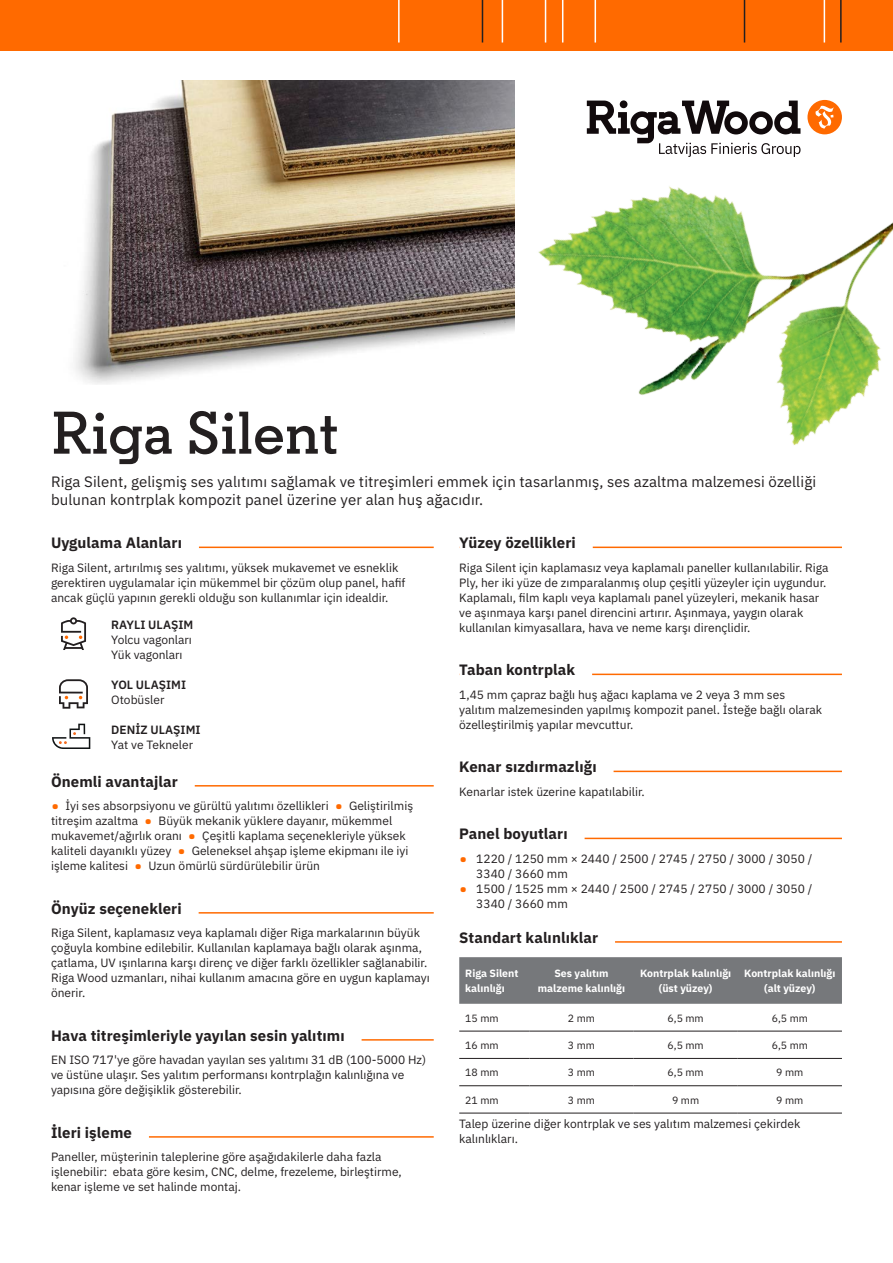
<style>
.page{position:relative;width:893px;height:1263px;background:#fff}
.page>*{position:absolute;margin:0;border:0;box-sizing:border-box;transform-origin:0 0}
.Nosaukums{font:600 60px "Regular Slab";letter-spacing:.005em;color:#231f20}
.Sadaļa{font:700 15px "IBM Plex Sans";letter-spacing:.005em;color:#231f20}
.ievadteksts{font:15px/18px "IBM Plex Sans";letter-spacing:.005em;color:#231f20}
.pamatteksts__6{font:12px/15px "IBM Plex Sans";color:#231f20}
.pamatteksts__3{font:12px/15px "IBM Plex Sans";color:#231f20}
.tabula{font:12px "IBM Plex Sans";letter-spacing:-.005em;color:#231f20}
.Virsraksts_tabulā{font:600 12px "IBM Plex Sans";color:#231f20}
.pamatteksts__6-2{font:700 10.5px/15px "IBM Plex Sans";color:#fff;text-align:center}
.pamatteksts__6-3{font:10.5px "IBM Plex Sans";color:#231f20}
.s1{font-size:21px;color:#ff6a00}
</style>
<div class="page">
<div style="left:0;top:0;width:893px;height:51px;background:#ff6a00"></div>
<hr style="left:398px;top:0;width:2px;height:43px;background:#fff">
<img style="left:475px;top:0;width:418px;height:549px">
<hr style="left:51px;top:547px;width:383px;height:1px;background:#ff6a00">
<div style="left:51px;top:544px;width:148px;height:7px;background:#fff"></div>
<hr style="left:51px;top:785px;width:383px;height:1px;background:#ff6a00">
<div style="left:51px;top:782px;width:144px;height:8px;background:#fff"></div>
<hr style="left:51px;top:912px;width:383px;height:1px;background:#ff6a00">
<div style="left:51px;top:909px;width:148px;height:8px;background:#fff"></div>
<hr style="left:51px;top:1039px;width:383px;height:1px;background:#ff6a00">
<div style="left:51px;top:1036px;width:311px;height:8px;background:#fff"></div>
<hr style="left:51px;top:1136px;width:383px;height:2px;background:#ff6a00">
<div style="left:51px;top:1133px;width:98px;height:8px;background:#fff"></div>
<hr style="left:459px;top:547px;width:383px;height:1px;background:#ff6a00">
<div style="left:459px;top:544px;width:134px;height:7px;background:#fff"></div>
<hr style="left:459px;top:674px;width:383px;height:1px;background:#ff6a00">
<div style="left:459px;top:671px;width:133px;height:7px;background:#fff"></div>
<hr style="left:459px;top:771px;width:383px;height:1px;background:#ff6a00">
<div style="left:459px;top:768px;width:155px;height:7px;background:#fff"></div>
<hr style="left:459px;top:838px;width:383px;height:1px;background:#ff6a00">
<div style="left:459px;top:835px;width:126px;height:7px;background:#fff"></div>
<hr style="left:459px;top:941px;width:383px;height:2px;background:#ff6a00">
<div style="left:459px;top:938px;width:156px;height:8px;background:#fff"></div>
<div style="left:459px;top:957px;width:383px;height:47px;background:#76787b"></div>
<hr style="left:459px;top:1031px;width:70px;height:1px;background:#231f20">
<hr style="left:529px;top:1031px;width:105px;height:1px;background:#231f20">
<hr style="left:634px;top:1031px;width:104px;height:1px;background:#231f20">
<hr style="left:738px;top:1031px;width:104px;height:1px;background:#231f20">
<hr style="left:459px;top:1058px;width:70px;height:1px;background:#231f20">
<hr style="left:529px;top:1058px;width:105px;height:1px;background:#231f20">
<hr style="left:634px;top:1058px;width:104px;height:1px;background:#231f20">
<hr style="left:738px;top:1058px;width:104px;height:1px;background:#231f20">
<hr style="left:459px;top:1085px;width:70px;height:1px;background:#231f20">
<hr style="left:529px;top:1085px;width:105px;height:1px;background:#231f20">
<hr style="left:634px;top:1085px;width:104px;height:1px;background:#231f20">
<hr style="left:738px;top:1085px;width:104px;height:1px;background:#231f20">
<hr style="left:459px;top:1113px;width:70px;height:1px;background:#231f20">
<hr style="left:529px;top:1113px;width:105px;height:1px;background:#231f20">
<hr style="left:634px;top:1113px;width:104px;height:1px;background:#231f20">
<hr style="left:738px;top:1113px;width:104px;height:1px;background:#231f20">
<svg style="left:61px;top:617px;width:25px;height:33px"></svg>
<svg style="left:59px;top:679px;width:29px;height:30px"></svg>
<svg style="left:52px;top:724px;width:38px;height:25px"></svg>
<img style="left:75px;top:81px;width:439px;height:303px">
<p class="Nosaukums" style="left:51px;top:396px;width:289px">Riga Silent</p>
<p class="ievadteksts" style="left:51px;top:471px;width:767px">Riga Silent, gelişmiş ses yalıtımı sağlamak ve titreşimleri emmek için tasarlanmış, ses azaltma malzemesi özelliği bulunan kontrplak kompozit panel üzerine yer alan huş ağacıdır.</p>
<p class="Sadaļa" style="left:51px;top:531px;width:132px">Uygulama Alanları</p>
<p class="pamatteksts__3" style="left:51px;top:559px;width:356px">Riga Silent, artırılmış ses yalıtımı, yüksek mukavemet ve esneklik gerektiren uygulamalar için mükemmel bir çözüm olup panel, hafif ancak güçlü yapının gerekli olduğu son kullanımlar için idealdir.</p>
<p class="Virsraksts_tabulā" style="left:111px;top:615px;width:83px">RAYLI ULAŞIM</p>
<p class="tabula" style="left:111px;top:630px;width:82px">Yolcu vagonları</p>
<p class="tabula" style="left:111px;top:645px;width:73px">Yük vagonları</p>
<p class="Virsraksts_tabulā" style="left:111px;top:675px;width:76px">YOL ULAŞIMI</p>
<p class="tabula" style="left:111px;top:690px;width:55px">Otobüsler</p>
<p class="Virsraksts_tabulā" style="left:111px;top:720px;width:91px">DENİZ ULAŞIMI</p>
<p class="tabula" style="left:111px;top:735px;width:83px">Yat ve Tekneler</p>
<p class="Sadaļa" style="left:51px;top:769px;width:128px">Önemli avantajlar</p>
<p class="pamatteksts__6" style="left:51px;top:797px;width:364px"><span class="s1">•</span> İyi ses absorpsiyonu ve gürültü yalıtımı özellikleri <span class="s1">•</span> Geliştirilmiş titreşim azaltma <span class="s1">•</span> Büyük mekanik yüklere dayanır, mükemmel mukavemet/ağırlık oranı <span class="s1">•</span> Çeşitli kaplama seçenekleriyle yüksek kaliteli dayanıklı yüzey <span class="s1">•</span> Geleneksel ahşap işleme ekipmanı ile iyi işleme kalitesi <span class="s1">•</span> Uzun ömürlü sürdürülebilir ürün</p>
<p class="Sadaļa" style="left:51px;top:896px;width:132px">Önyüz seçenekleri</p>
<p class="pamatteksts__6" style="left:51px;top:924px;width:378px">Riga Silent, kaplamasız veya kaplamalı diğer Riga markalarının büyük çoğuyla kombine edilebilir. Kullanılan kaplamaya bağlı olarak aşınma, çatlama, UV ışınlarına karşı direnç ve diğer farklı özellikler sağlanabilir.</p>
<p class="pamatteksts__6" style="left:51px;top:969px;width:380px">Riga Wood uzmanları, nihai kullanım amacına göre en uygun kaplamayı önerir.</p>
<p class="Sadaļa" style="left:51px;top:1023px;width:295px">Hava titreşimleriyle yayılan sesin yalıtımı</p>
<p class="pamatteksts__6" style="left:51px;top:1051px;width:377px">EN ISO 717'ye göre havadan yayılan ses yalıtımı 31 dB (100-5000 Hz) ve üstüne ulaşır. Ses yalıtım performansı kontrplağın kalınlığına ve yapısına göre değişiklik gösterebilir.</p>
<p class="Sadaļa" style="left:51px;top:1120px;width:83px">İleri işleme</p>
<p class="pamatteksts__6" style="left:51px;top:1148px;width:352px">Paneller, müşterinin taleplerine göre aşağıdakilerle daha fazla işlenebilir: ebata göre kesim, CNC, delme, frezeleme, birleştirme, kenar işleme ve set halinde montaj.</p>
<p class="Sadaļa" style="left:459px;top:531px;width:118px">Yüzey özellikleri</p>
<p class="pamatteksts__6" style="left:459px;top:559px;width:371px">Riga Silent için kaplamasız veya kaplamalı paneller kullanılabilir. Riga Ply, her iki yüze de zımparalanmış olup çeşitli yüzeyler için uygundur.<br>Kaplamalı, film kaplı veya kaplamalı panel yüzeyleri, mekanik hasar ve aşınmaya karşı panel direncini artırır. Aşınmaya, yaygın olarak kullanılan kimyasallara, hava ve neme karşı dirençlidir.</p>
<p class="Sadaļa" style="left:459px;top:658px;width:117px">Taban kontrplak</p>
<p class="pamatteksts__6" style="left:459px;top:686px;width:364px">1,45 mm çapraz bağlı huş ağacı kaplama ve 2 veya 3 mm ses yalıtım malzemesinden yapılmış kompozit panel. İsteğe bağlı olarak özelleştirilmiş yapılar mevcuttur.</p>
<p class="Sadaļa" style="left:459px;top:755px;width:139px">Kenar sızdırmazlığı</p>
<p class="pamatteksts__6" style="left:459px;top:783px;width:187px">Kenarlar istek üzerine kapatılabilir.</p>
<p class="Sadaļa" style="left:459px;top:822px;width:110px">Panel boyutları</p>
<p class="pamatteksts__6" style="left:476px;top:850px;width:338px;text-indent:-17px"><span class="s1">•</span> 1220 / 1250 mm × 2440 / 2500 / 2745 / 2750 / 3000 / 3050 /<br>3340 / 3660 mm</p>
<p class="pamatteksts__6" style="left:476px;top:880px;width:338px;text-indent:-17px"><span class="s1">•</span> 1500 / 1525 mm × 2440 / 2500 / 2745 / 2750 / 3000 / 3050 /<br>3340 / 3660 mm</p>
<p class="Sadaļa" style="left:459px;top:925px;width:140px">Standart kalınlıklar</p>
<p class="pamatteksts__6-2" style="left:465px;top:965px;width:55px;text-align:left">Riga Silent kalınlığı</p>
<p class="pamatteksts__6-2" style="left:538px;top:965px;width:89px">Ses yalıtım malzeme kalınlığı</p>
<p class="pamatteksts__6-2" style="left:640px;top:965px;width:93px">Kontrplak kalınlığı (üst yüzey)</p>
<p class="pamatteksts__6-2" style="left:744px;top:965px;width:93px">Kontrplak kalınlığı (alt yüzey)</p>
<p class="pamatteksts__6-3" style="left:465px;top:1010px;width:35px">15 mm</p>
<p class="pamatteksts__6-3" style="left:568px;top:1010px;width:29px">2 mm</p>
<p class="pamatteksts__6-3" style="left:667px;top:1010px;width:38px">6,5 mm</p>
<p class="pamatteksts__6-3" style="left:772px;top:1010px;width:38px">6,5 mm</p>
<p class="pamatteksts__6-3" style="left:465px;top:1037px;width:35px">16 mm</p>
<p class="pamatteksts__6-3" style="left:568px;top:1037px;width:29px">3 mm</p>
<p class="pamatteksts__6-3" style="left:667px;top:1037px;width:38px">6,5 mm</p>
<p class="pamatteksts__6-3" style="left:772px;top:1037px;width:38px">6,5 mm</p>
<p class="pamatteksts__6-3" style="left:465px;top:1064px;width:35px">18 mm</p>
<p class="pamatteksts__6-3" style="left:568px;top:1064px;width:29px">3 mm</p>
<p class="pamatteksts__6-3" style="left:667px;top:1064px;width:38px">6,5 mm</p>
<p class="pamatteksts__6-3" style="left:776px;top:1064px;width:29px">9 mm</p>
<p class="pamatteksts__6-3" style="left:465px;top:1092px;width:35px">21 mm</p>
<p class="pamatteksts__6-3" style="left:568px;top:1092px;width:29px">3 mm</p>
<p class="pamatteksts__6-3" style="left:672px;top:1092px;width:29px">9 mm</p>
<p class="pamatteksts__6-3" style="left:776px;top:1092px;width:29px">9 mm</p>
<p class="pamatteksts__6" style="left:459px;top:1116px;width:343px">Talep üzerine diğer kontrplak ve ses yalıtım malzemesi çekirdek kalınlıkları.</p>
</div>
